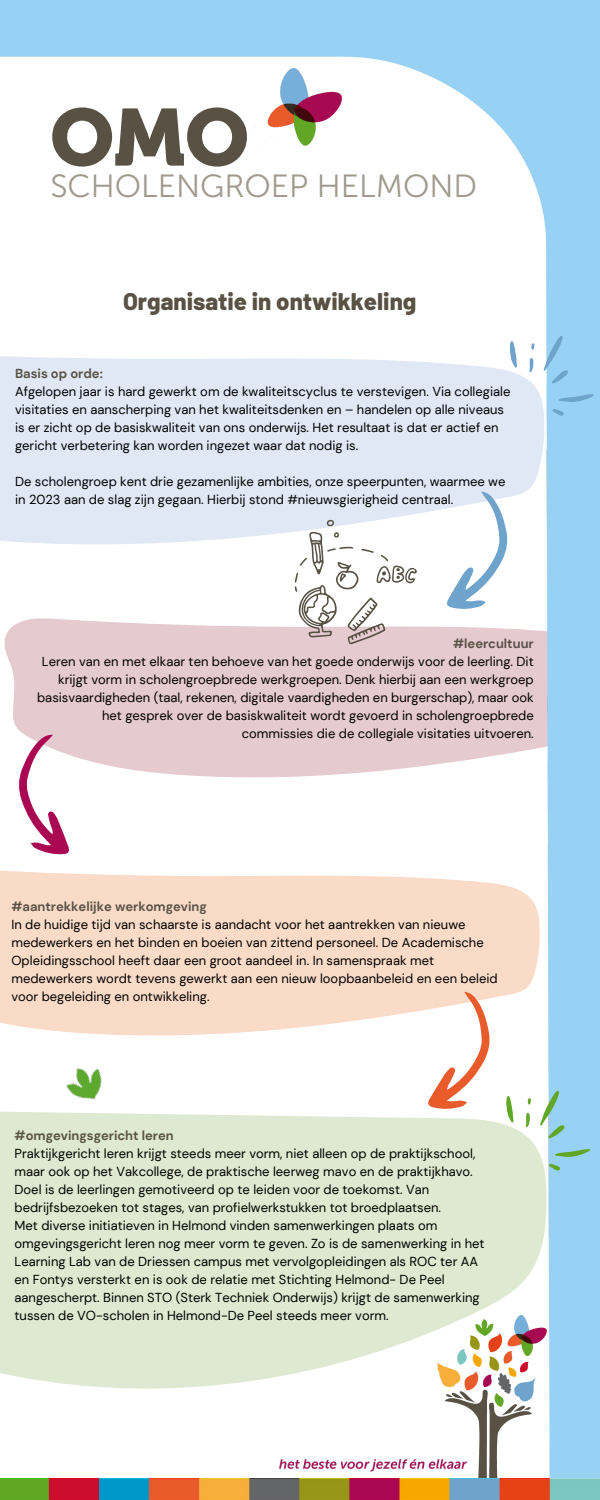
<style>
.page{position:relative;width:600px;height:1500px;background:#fff}
.page>*{position:absolute;margin:0;border:0;box-sizing:border-box;transform-origin:0 0}
.t1{font:80px "Museo 900";color:#585144}
.t2{font:32px "Museo Sans 300";color:#a0998c}
.t3{font:800 24px "Barlow";color:#585144}
.t4{font:13px/18px "DM Sans";color:#000}
.t5{font:700 13px "DM Sans";color:#585144}
</style>
<div class="page">
<img style="left:0;top:0;width:600px;height:1478px">
<img style="left:0;top:1478px;width:600px;height:22px">
<img style="left:423px;top:1316px;width:132px;height:162px">
<img style="left:269px;top:1455px;width:205px;height:23px">
<svg style="left:0;top:347px;width:545px;height:206px;background:#e2eaf5"></svg>
<svg style="left:287px;top:488px;width:255px;height:168px"></svg>
<svg style="left:0;top:731px;width:118px;height:135px"></svg>
<svg style="left:0;top:1109px;width:546px;height:297px;fill:#dde9d0"></svg>
<svg style="left:508px;top:330px;width:88px;height:92px"></svg>
<svg style="left:0;top:866px;width:541px;height:177px;background:#fadfce"></svg>
<svg style="left:387px;top:988px;width:206px;height:189px"></svg>
<img style="left:39px;top:1029px;width:100px;height:102px">
<p class="t1" style="left:50px;top:90px;width:200px">OMO</p>
<p class="t2" style="left:50px;top:167px;width:428px">SCHOLENGROEP HELMOND</p>
<p class="t3" style="left:123px;top:286px;width:295px">Organisatie in ontwikkeling</p>
<p class="t5" style="left:15px;top:365px;width:89px">Basis op orde:</p>
<p class="t4" style="left:15px;top:383px;width:497px">Afgelopen jaar is hard gewerkt om de kwaliteitscyclus te verstevigen. Via collegiale visitaties en aanscherping van het kwaliteitsdenken en – handelen op alle niveaus is er zicht op de basiskwaliteit van ons onderwijs. Het resultaat is dat er actief en gericht verbetering kan worden ingezet waar dat nodig is.</p>
<p class="t4" style="left:15px;top:473px;width:492px">De scholengroep kent drie gezamenlijke ambities, onze speerpunten, waarmee we in 2023 aan de slag zijn gegaan. Hierbij stond #nieuwsgierigheid centraal.</p>
<h1 class="t5" style="left:453px;top:635px;width:82px">#leercultuur</h1>
<h2 class="t4" style="left:37px;top:652px;width:498px;text-align:right">Leren van en met elkaar ten behoeve van het goede onderwijs voor de leerling. Dit krijgt vorm in scholengroepbrede werkgroepen. Denk hierbij aan een werkgroep basisvaardigheden (taal, rekenen, digitale vaardigheden en burgerschap), maar ook het gesprek over de basiskwaliteit wordt gevoerd in scholengroepbrede commissies die de collegiale visitaties uitvoeren.</h2>
<p class="t5" style="left:11px;top:898px;width:197px">#aantrekkelijke werkomgeving</p>
<p class="t4" style="left:11px;top:916px;width:488px">In de huidige tijd van schaarste is aandacht voor het aantrekken van nieuwe medewerkers en het binden en boeien van zittend personeel. De Academische Opleidingsschool heeft daar een groot aandeel in. In samenspraak met medewerkers wordt tevens gewerkt aan een nieuw loopbaanbeleid en een beleid voor begeleiding en ontwikkeling.</p>
<p class="t5" style="left:15px;top:1127px;width:161px">#omgevingsgericht leren</p>
<p class="t4" style="left:15px;top:1145px;width:462px">Praktijkgericht leren krijgt steeds meer vorm, niet alleen op de praktijkschool, maar ook op het Vakcollege, de praktische leerweg mavo en de praktijkhavo.<br>Doel is de leerlingen gemotiveerd op te leiden voor de toekomst. Van bedrijfsbezoeken tot stages, van profielwerkstukken tot broedplaatsen.</p>
<p class="t4" style="left:15px;top:1217px;width:472px">Met diverse initiatieven in Helmond vinden samenwerkingen plaats om omgevingsgericht leren nog meer vorm te geven. Zo is de samenwerking in het Learning Lab van de Driessen campus met vervolgopleidingen als ROC ter AA en Fontys versterkt en is ook de relatie met Stichting Helmond- De Peel aangescherpt. Binnen STO (Sterk Techniek Onderwijs) krijgt de samenwerking tussen de VO-scholen in Helmond-De Peel steeds meer vorm.</p>
</div>
